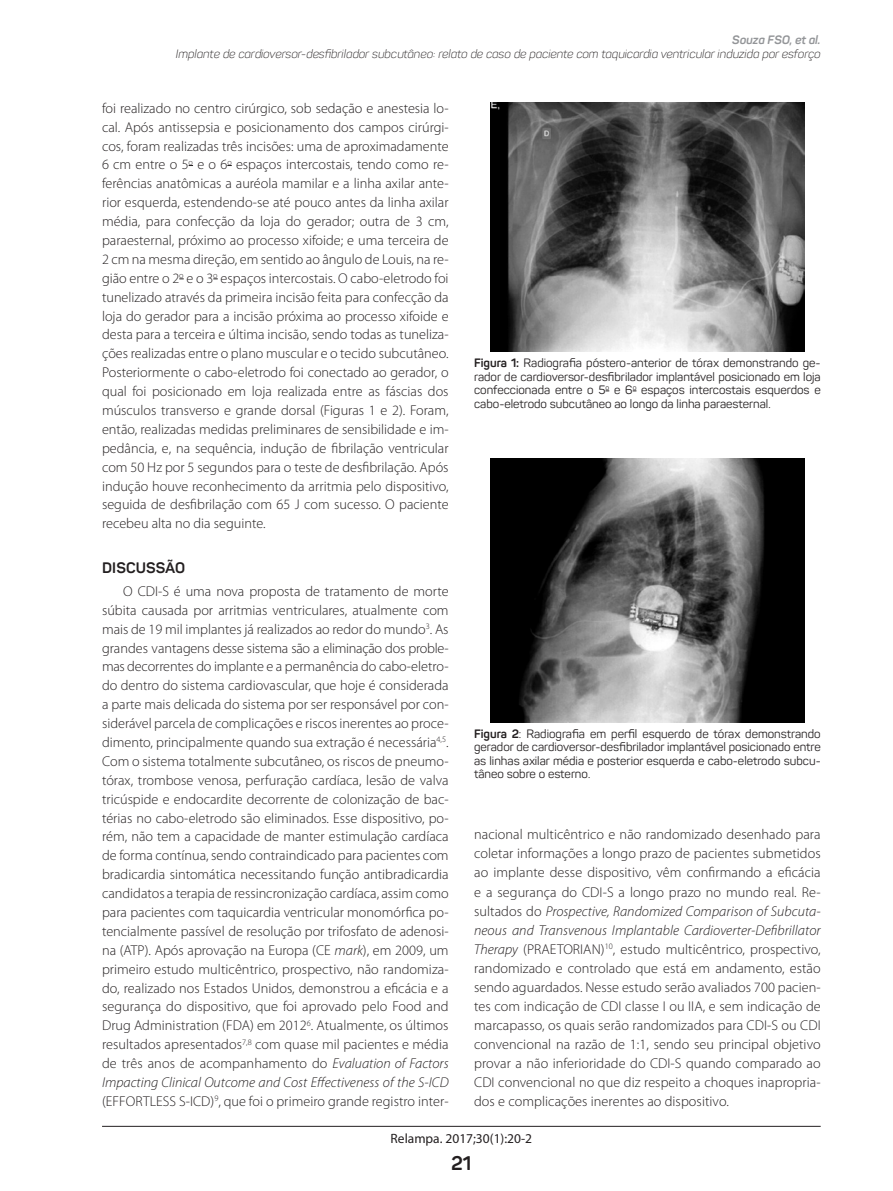
<style>
.page{position:relative;width:893px;height:1191px;background:#fff}
.page>*{position:absolute;margin:0;border:0;box-sizing:border-box;transform-origin:0 0}
.t1{font:700 19.5px "Panton";color:#231f20}
.t2{font:700 15px "Panton";letter-spacing:.01em;color:#231f20}
.t3{font:300 14.25px/18.9px "Myriad Pro";letter-spacing:.005em;color:#231f20;text-align:justify}
.t4{font:13.5px "Myriad Pro";color:#231f20}
.t5{font:12px/13.5px "Panton";color:#231f20;text-align:justify}
.t6{font:italic 300 12px "Panton";color:#231f20}
.t7{font:italic 700 12px "Panton";color:#939598}
.s1{font-style:italic}
.s2{font-weight:700}
</style>
<div class="page">
<hr style="left:102px;top:1126px;width:719px;height:1px;background:#231f20">
<img style="left:490px;top:102px;width:315px;height:249px">
<img style="left:490px;top:459px;width:315px;height:263px">
<p class="t7" style="left:732px;top:33px;width:90px">Souza FSO, et al.</p>
<p class="t6" style="left:176px;top:46px;width:646px">Implante de cardioversor-desfibrilador subcutâneo: relato de caso de paciente com taquicardia ventricular induzida por esforço</p>
<p class="t3" style="left:102px;top:99px;width:348px">foi realizado no centro cirúrgico, sob sedação e anestesia lo&shy;cal. Após antissepsia e posicionamento dos campos cirúrgi&shy;cos, foram realizadas três incisões: uma de aproximadamente 6 cm entre o 5<sup>o</sup> e o 6<sup>o</sup> espaços intercostais, tendo como re&shy;ferências anatômicas a auréola mamilar e a linha axilar ante&shy;rior esquerda, estendendo-se até pouco antes da linha axilar média, para confecção da loja do gerador; outra de 3 cm, paraesternal, próximo ao processo xifoide; e uma terceira de 2 cm na mesma direção, em sentido ao ângulo de Louis, na re&shy;gião entre o 2<sup>o</sup> e o 3<sup>o</sup> espaços intercostais. O cabo-eletrodo foi tunelizado através da primeira incisão feita para confecção da loja do gerador para a incisão próxima ao processo xifoide e desta para a terceira e última incisão, sendo todas as tuneliza&shy;ções realizadas entre o plano muscular e o tecido subcutâneo.<br>Posteriormente o cabo-eletrodo foi conectado ao gerador, o qual foi posicionado em loja realizada entre as fáscias dos músculos transverso e grande dorsal (Figuras 1 e 2). Foram, então, realizadas medidas preliminares de sensibilidade e im&shy;pedância, e, na sequência, indução de fibrilação ventricular com 50 Hz por 5 segundos para o teste de desfibrilação. Após indução houve reconhecimento da arritmia pelo dispositivo, seguida de desfibrilação com 65 J com sucesso. O paciente recebeu alta no dia seguinte.</p>
<p class="t2" style="left:102px;top:558px;width:84px">Discussão</p>
<p class="t3" style="left:102px;top:582px;width:348px;text-indent:21px">O CDI-S é uma nova proposta de tratamento de morte súbita causada por arritmias ventriculares, atualmente com mais de 19 mil implantes já realizados ao redor do mundo<sup>3</sup>. As grandes vantagens desse sistema são a eliminação dos proble&shy;mas decorrentes do implante e a permanência do cabo-eletro&shy;do dentro do sistema cardiovascular, que hoje é considerada a parte mais delicada do sistema por ser responsável por con&shy;siderável parcela de complicações e riscos inerentes ao proce&shy;dimento, principalmente quando sua extração é necessária<sup>4,5</sup>.<br>Com o sistema totalmente subcutâneo, os riscos de pneumo&shy;tórax, trombose venosa, perfuração cardíaca, lesão de valva tricúspide e endocardite decorrente de colonização de bac&shy;térias no cabo-eletrodo são eliminados. Esse dispositivo, po&shy;rém, não tem a capacidade de manter estimulação cardíaca de forma contínua, sendo contraindicado para pacientes com bradicardia sintomática necessitando função antibradicardia candidatos a terapia de ressincronização cardíaca, assim como para pacientes com taquicardia ventricular monomórfica po&shy;tencialmente passível de resolução por trifosfato de adenosi&shy;na (ATP). Após aprovação na Europa (CE <span class="s1">mark</span>), em 2009, um primeiro estudo multicêntrico, prospectivo, não randomiza&shy;do, realizado nos Estados Unidos, demonstrou a eficácia e a segurança do dispositivo, que foi aprovado pelo Food and Drug Administration (FDA) em 2012<sup>6</sup>. Atualmente, os últimos resultados apresentados<sup>7,8</sup> com quase mil pacientes e média de três anos de acompanhamento do <span class="s1">Evaluation of Factors Impacting Clinical Outcome and Cost Effectiveness of the S-ICD </span>(EFFORTLESS S-ICD)<sup>9</sup>, que foi o primeiro grande registro inter-</p>
<p class="t5" style="left:474px;top:356px;width:348px"><span class="s2">Figura 1:</span> Radiografia póstero-anterior de tórax demonstrando ge&shy;rador de cardioversor-desfibrilador implantável posicionado em loja confeccionada entre o 5<sup>o</sup> e 6<sup>o</sup> espaços intercostais esquerdos e cabo-eletrodo subcutâneo ao longo da linha paraesternal.</p>
<p class="t5" style="left:474px;top:726px;width:348px"><span class="s2">Figura 2</span>: Radiografia em perfil esquerdo de tórax demonstrando gerador de cardioversor-desfibrilador implantável posicionado entre as linhas axilar média e posterior esquerda e cabo-eletrodo subcu&shy;tâneo sobre o esterno.</p>
<p class="t3" style="left:474px;top:825px;width:348px">nacional multicêntrico e não randomizado desenhado para coletar informações a longo prazo de pacientes submetidos ao implante desse dispositivo, vêm confirmando a eficácia e a segurança do CDI-S a longo prazo no mundo real. Re&shy;sultados do <span class="s1">Prospective, Randomized Comparison of Subcuta&shy;neous and Transvenous Implantable Cardioverter-Defibrillator Therapy</span> (PRAETORIAN)<sup>10</sup>, estudo multicêntrico, prospectivo, randomizado e controlado que está em andamento, estão sendo aguardados. Nesse estudo serão avaliados 700 pacien&shy;tes com indicação de CDI classe I ou IIA, e sem indicação de marcapasso, os quais serão randomizados para CDI-S ou CDI convencional na razão de 1:1, sendo seu principal objetivo provar a não inferioridade do CDI-S quando comparado ao CDI convencional no que diz respeito a choques inapropria&shy;dos e complicações inerentes ao dispositivo.</p>
<p class="t4" style="left:391px;top:1130px;width:143px">Relampa. 2017;30(1):20-2</p>
<h1 class="t1" style="left:451px;top:1150px;width:22px">21</h1>
</div>
